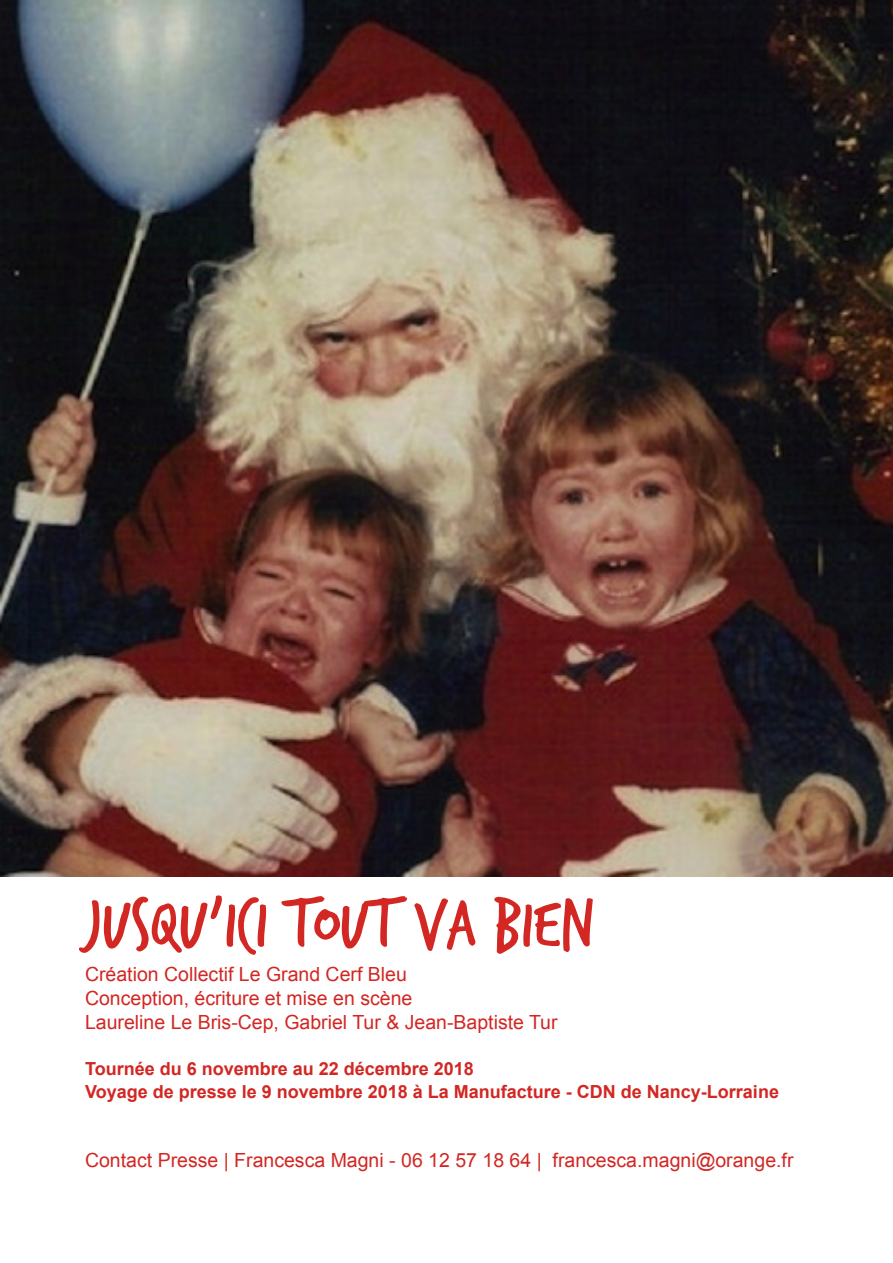
<style>
.page{position:relative;width:893px;height:1263px;background:#fff}
.page>*{position:absolute;margin:0;border:0;box-sizing:border-box;transform-origin:0 0}
.texte_principal{font:72.3px "Trash Hand";color:#d22723}
.texte_principal-2{font:19.5px "Arial";color:#d22723}
.texte_principal-3{font:700 18px "Arial";color:#d22723}
</style>
<div class="page">
<img style="left:0;top:0;width:893px;height:876px">
<p class="texte_principal" style="left:86px;top:889px;width:510px">Jusqu’ici tout va bien</p>
<p class="texte_principal-2" style="left:85px;top:961px;width:323px">Création Collectif Le Grand Cerf Bleu</p>
<p class="texte_principal-2" style="left:85px;top:985px;width:329px">Conception, écriture et mise en scène</p>
<p class="texte_principal-2" style="left:85px;top:1009px;width:474px">Laureline Le Bris-Cep, Gabriel Tur &amp; Jean-Baptiste Tur</p>
<p class="texte_principal-3" style="left:85px;top:1057px;width:390px">Tournée du 6 novembre au 22 décembre 2018</p>
<p class="texte_principal-3" style="left:85px;top:1079px;width:695px">Voyage de presse le 9 novembre 2018 à La Manufacture - CDN de Nancy-Lorraine</p>
<p class="texte_principal-2" style="left:85px;top:1147px;width:710px">Contact Presse | Francesca Magni - 06 12 57 18 64 | francesca.magni@orange.fr</p>
</div>
